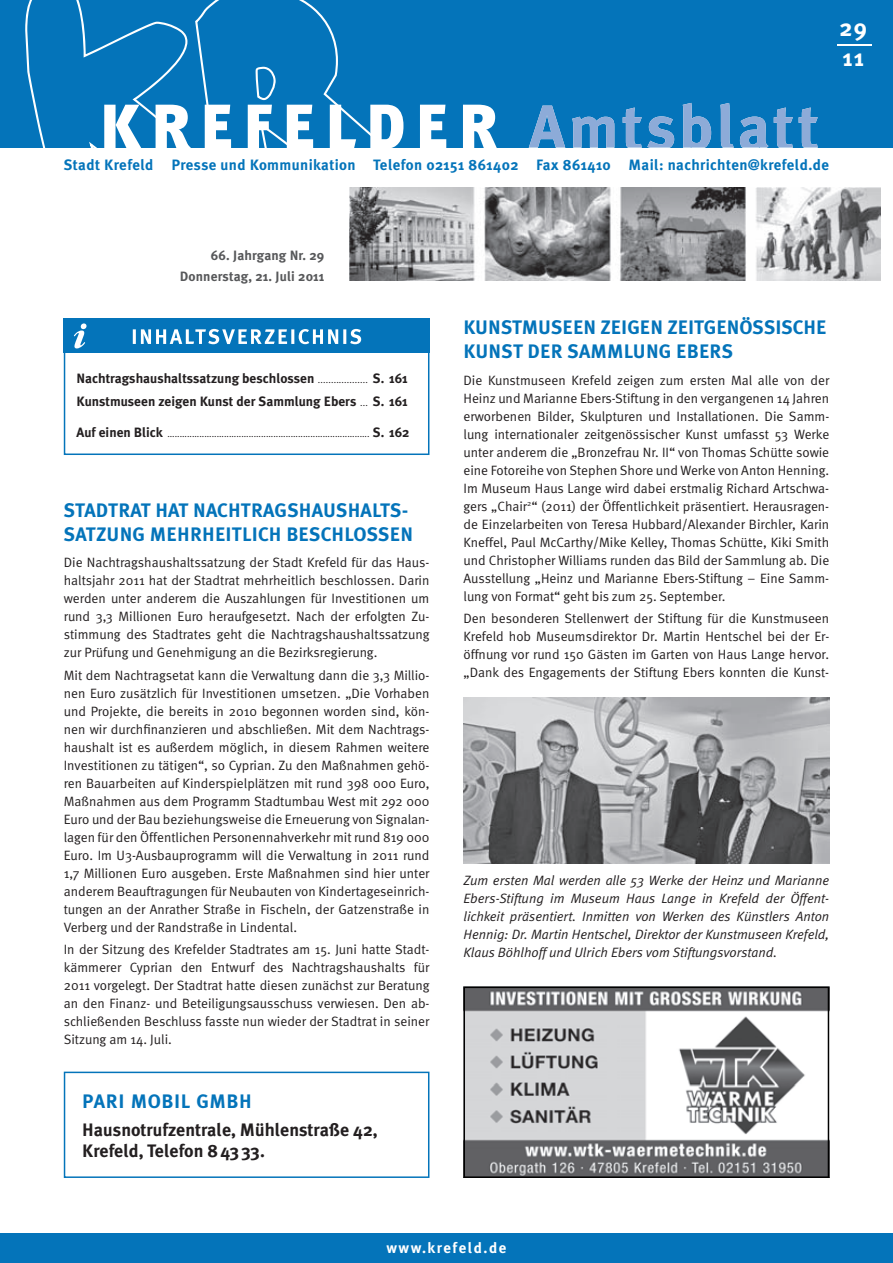
<style>
.page{position:relative;width:893px;height:1263px;background:#fff}
.page>*{position:absolute;margin:0;border:0;box-sizing:border-box;transform-origin:0 0}
.t1{font:700 24px/30px "Meta Plus";color:#fff}
.t2{font:700 19.5px/24px "Meta Plus";letter-spacing:.01em;color:#0474ba}
.t3{font:700 19.5px "Meta Plus";letter-spacing:.03em;color:#0474ba}
.t4{font:700 18px/21.6px "Meta Plus";color:#231f20}
.t5{font:700 15px "Meta Plus";letter-spacing:.025em;color:#0474ba}
.t6{font:700 15px "Meta Plus";letter-spacing:.1em;color:#fff}
.t7{font:13.5px/18px "Meta Normal";color:#231f20;text-align:justify}
.t8{font:italic 13.5px/18px "Meta Normal";color:#231f20;text-align:justify}
.t9{font:700 13.5px/22.2px "Meta Plus";color:#231f20}
.t10{font:700 13.5px/21px "Meta Plus";letter-spacing:.01em;color:#57585a;text-align:right}
.t11{font:9px "Meta Normal";color:#231f20}
.s1{font-family:"Meta Normal";font-weight:400;font-size:9px}
.s2{font-family:"Meta Plus";font-weight:700;font-size:13.5px}
</style>
<div class="page">
<div style="left:0;top:0;width:893px;height:147px;background:#0474ba"></div>
<svg style="left:25px;top:0;width:365px;height:148px"></svg>
<img style="left:349px;top:187px;width:531px;height:94px">
<svg style="left:104px;top:105px;width:393px;height:43px"></svg>
<svg style="left:528px;top:106px;width:38px;height:42px"></svg>
<svg style="left:799px;top:107px;width:19px;height:41px"></svg>
<svg style="left:572px;top:103px;width:221px;height:45px"></svg>
<hr style="left:838px;top:44px;width:34px;height:2px;background:#fff">
<div style="left:0;top:1233px;width:893px;height:30px;background:#0474ba"></div>
<svg style="left:463px;top:986px;width:366px;height:192px"></svg>
<svg style="left:64px;top:353px;width:365px;height:102px"></svg>
<hr style="left:98px;top:318px;width:1px;height:41px;background:#fff">
<div style="left:95px;top:319px;width:334px;height:34px;background:#0474ba"></div>
<div style="left:64px;top:319px;width:34px;height:34px;background:#0474ba"></div>
<svg style="left:74px;top:323px;width:13px;height:25px"></svg>
<svg style="left:133px;top:329px;width:228px;height:15px"></svg>
<img style="left:463px;top:697px;width:366px;height:166px">
<svg style="left:64px;top:1071px;width:365px;height:107px"></svg>
<h1 class="t1" style="left:839px;top:12px;width:29px">29<br>11</h1>
<p class="t5" style="left:64px;top:157px;width:767px">Stadt Krefeld Presse und Kommunikation Telefon 02151 861402 Fax 861410 Mail: nachrichten@krefeld.de</p>
<p class="t10" style="left:180px;top:244px;width:146px">66. Jahrgang Nr. 29<br>Donnerstag, 21. Juli 2011</p>
<p class="t9" style="left:77px;top:367px;width:333px">Nachtragshaushaltssatzung beschlossen <span class="s1">...................</span> S. 161<br>Kunstmuseen zeigen Kunst der Sammlung Ebers <span class="s1">...</span> S. 161</p>
<p class="t11" style="left:77px;top:428px;width:334px"><span class="s2">Auf einen Blick</span> .................................................................................. <span class="s2">S. 162</span></p>
<h2 class="t2" style="left:64px;top:498px;width:351px">STADTRAT HAT NACHTRAGSHAUSHALTS-<br>SATZUNG MEHRHEITLICH BESCHLOSSEN</h2>
<p class="t7" style="left:64px;top:554px;width:367px">Die Nachtragshaushaltssatzung der Stadt Krefeld für das Haus&shy;haltsjahr 2011 hat der Stadtrat mehrheitlich beschlossen. Darin werden unter anderem die Auszahlungen für Investitionen um rund 3,3 Millionen Euro heraufgesetzt. Nach der erfolgten Zu&shy;stimmung des Stadtrates geht die Nachtragshaushaltssatzung zur Prüfung und Genehmigung an die Bezirksregierung.</p>
<p class="t7" style="left:64px;top:666px;width:367px">Mit dem Nachtragsetat kann die Verwaltung dann die 3,3 Millio&shy;nen Euro zusätzlich für Investitionen umsetzen. „Die Vorhaben und Projekte, die bereits in 2010 begonnen worden sind, kön&shy;nen wir durchfinanzieren und abschließen. Mit dem Nachtrags&shy;haushalt ist es außerdem möglich, in diesem Rahmen weitere Investitionen zu tätigen“, so Cyprian. Zu den Maßnahmen gehö&shy;ren Bauarbeiten auf Kinderspielplätzen mit rund 398 000 Euro, Maßnahmen aus dem Programm Stadtumbau West mit 292 000<br>Euro und der Bau beziehungsweise die Erneuerung von Signalan&shy;lagen für den Öffentlichen Personennahverkehr mit rund 819 000<br>Euro. Im U3-Ausbauprogramm will die Verwaltung in 2011 rund 1,7 Millionen Euro ausgeben. Erste Maßnahmen sind hier unter anderem Beauftragungen für Neubauten von Kindertageseinrich&shy;tungen an der Anrather Straße in Fischeln, der Gatzenstraße in Verberg und der Randstraße in Lindental.</p>
<p class="t7" style="left:64px;top:940px;width:367px">In der Sitzung des Krefelder Stadtrates am 15. Juni hatte Stadt&shy;kämmerer Cyprian den Entwurf des Nachtragshaushalts für 2011 vorgelegt. Der Stadtrat hatte diesen zunächst zur Beratung an den Finanz- und Beteiligungsausschuss verwiesen. Den ab&shy;schließenden Beschluss fasste nun wieder der Stadtrat in seiner Sitzung am 14. Juli.</p>
<h2 class="t3" style="left:82px;top:1089px;width:171px">PARI MOBIL GMBH</h2>
<h3 class="t4" style="left:82px;top:1118px;width:297px">Hausnotrufzentrale, Mühlenstraße 42,<br>Krefeld, Telefon 8 43 33.</h3>
<h2 class="t2" style="left:463px;top:315px;width:365px">KUNSTMUSEEN ZEIGEN ZEITGENÖSSISCHE<br>KUNST DER SAMMLUNG EBERS</h2>
<p class="t7" style="left:463px;top:371px;width:367px">Die Kunstmuseen Krefeld zeigen zum ersten Mal alle von der Heinz und Marianne Ebers-Stiftung in den vergangenen 14 Jahren erworbenen Bilder, Skulpturen und Installationen. Die Samm&shy;lung internationaler zeitgenössischer Kunst umfasst 53 Werke unter anderem die „Bronzefrau Nr. II“ von Thomas Schütte sowie eine Fotoreihe von Stephen Shore und Werke von Anton Henning.<br>Im Museum Haus Lange wird dabei erstmalig Richard Artschwa&shy;gers „Chair<sup>2</sup>“ (2011) der Öffentlichkeit präsentiert. Herausragen&shy;de Einzelarbeiten von Teresa Hubbard/Alexander Birchler, Karin Kneffel, Paul McCarthy/Mike Kelley, Thomas Schütte, Kiki Smith und Christopher Williams runden das Bild der Sammlung ab. Die Ausstellung „Heinz und Marianne Ebers-Stiftung – Eine Samm&shy;lung von Format“ geht bis zum 25. September.</p>
<p class="t7" style="left:463px;top:609px;width:367px">Den besonderen Stellenwert der Stiftung für die Kunstmuseen Krefeld hob Museumsdirektor Dr. Martin Hentschel bei der Er&shy;öffnung vor rund 150 Gästen im Garten von Haus Lange hervor. „Dank des Engagements der Stiftung Ebers konnten die Kunst-</p>
<p class="t8" style="left:463px;top:871px;width:367px">Zum ersten Mal werden alle 53 Werke der Heinz und Marianne Ebers-Stiftung im Museum Haus Lange in Krefeld der Öffent&shy;lichkeit präsentiert. Inmitten von Werken des Künstlers Anton Hennig: Dr. Martin Hentschel, Direktor der Kunstmuseen Krefeld, Klaus Böhlhoff und Ulrich Ebers vom Stiftungsvorstand.</p>
<p class="t6" style="left:386px;top:1239px;width:122px">www.krefeld.de</p>
</div>
